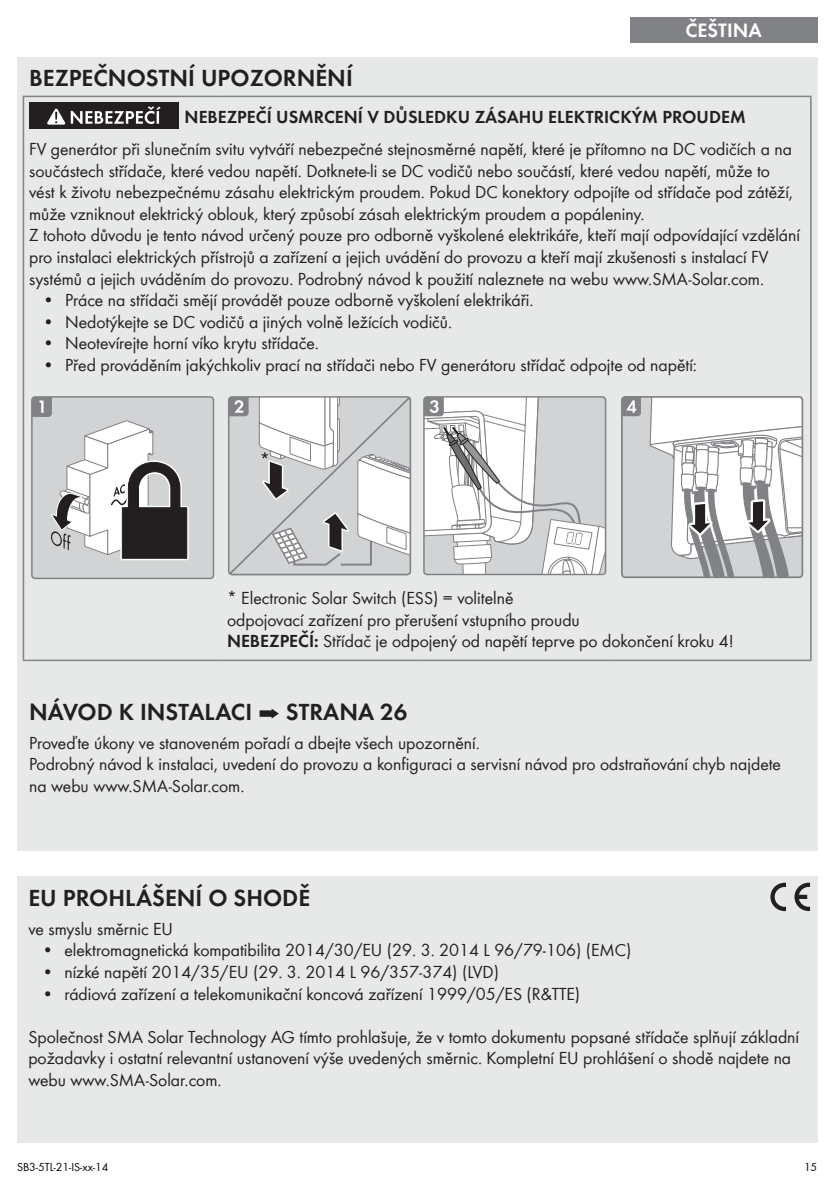
<style>
.page{position:relative;width:840px;height:1191px;background:#fff}
.page>*{position:absolute;margin:0;border:0;box-sizing:border-box;transform-origin:0 0}
.t1{font:600 24px "SMA Futura Global";color:#231f20}
.t2{font:600 20px "SMA Futura Global";color:#fff}
.t3{font:18px/21.6px "SMA Futura Global";color:#231f20}
.t4{font:600 18px "SMA Futura Global";color:#231f20}
.t5{font:12px "SMA Futura Global";color:#010203}
.s1{font-weight:600}
</style>
<div class="page">
<div style="left:629px;top:17px;width:187px;height:26px;background:#808285"></div>
<div style="left:17px;top:57px;width:799px;height:793px;background:#e7e8e8"></div>
<hr style="left:23px;top:96px;width:156px;height:1px;background:#808285">
<hr style="left:23px;top:97px;width:1px;height:39px;background:#808285">
<hr style="left:179px;top:96px;width:42px;height:1px;background:#808285">
<hr style="left:221px;top:96px;width:196px;height:1px;background:#808285">
<hr style="left:417px;top:96px;width:194px;height:1px;background:#808285">
<hr style="left:611px;top:96px;width:200px;height:1px;background:#808285">
<hr style="left:809px;top:97px;width:2px;height:39px;background:#808285">
<hr style="left:23px;top:136px;width:1px;height:241px;background:#808285">
<hr style="left:809px;top:136px;width:2px;height:241px;background:#808285">
<svg style="left:23px;top:377px;width:1px;height:13px"></svg>
<svg style="left:810px;top:377px;width:1px;height:13px"></svg>
<hr style="left:23px;top:390px;width:1px;height:195px;background:#808285">
<hr style="left:809px;top:390px;width:2px;height:195px;background:#808285">
<hr style="left:23px;top:585px;width:1px;height:74px;background:#808285">
<hr style="left:809px;top:585px;width:2px;height:74px;background:#808285">
<hr style="left:23px;top:659px;width:156px;height:2px;background:#808285">
<hr style="left:179px;top:659px;width:42px;height:2px;background:#808285">
<hr style="left:221px;top:659px;width:196px;height:2px;background:#808285">
<hr style="left:417px;top:659px;width:194px;height:2px;background:#808285">
<hr style="left:611px;top:659px;width:200px;height:2px;background:#808285">
<div style="left:29px;top:102px;width:150px;height:27px;background:#231f20"></div>
<svg style="left:47px;top:108px;width:18px;height:17px"></svg>
<svg style="left:71px;top:106px;width:90px;height:18px"></svg>
<div style="left:32px;top:397px;width:181px;height:181px;background:#d1d3d4;border-radius:3px"></div>
<div style="left:31px;top:396px;width:183px;height:183px;border:2px solid #808285;border-radius:3px"></div>
<svg style="left:32px;top:397px;width:159px;height:165px"></svg>
<svg style="left:228px;top:396px;width:183px;height:180px"></svg>
<svg style="left:423px;top:397px;width:182px;height:178px"></svg>
<div style="left:621px;top:397px;width:181px;height:180px;background:#d1d3d4;border-radius:3px"></div>
<svg style="left:649px;top:399px;width:150px;height:176px"></svg>
<div style="left:620px;top:396px;width:182px;height:182px;border:2px solid #808285;border-radius:3px"></div>
<svg style="left:621px;top:397px;width:19px;height:19px"></svg>
<div style="left:17px;top:876px;width:799px;height:266px;background:#e7e8e8"></div>
<svg style="left:770px;top:882px;width:15px;height:29px"></svg>
<svg style="left:794px;top:882px;width:15px;height:29px"></svg>
<p class="t2" style="left:685px;top:18px;width:78px">ČEŠTINA</p>
<h1 class="t1" style="left:29px;top:64px;width:323px">BEZPEČNOSTNÍ UPOZORNĚNÍ</h1>
<p class="t4" style="left:184px;top:106px;width:25px">NEBEZPEČ</p>
<p class="t4" style="left:266px;top:106px;width:59px">Í USMRCEN</p>
<p class="t4" style="left:357px;top:106px;width:237px">Í V DŮSLEDKU ZÁSAHU ELEKTRIC</p>
<p class="t4" style="left:620px;top:106px;width:54px">KÝM PRO</p>
<p class="t4" style="left:696px;top:106px;width:50px">UDEM</p>
<p class="t3" style="left:29px;top:138px;width:772px">FV generátor při slunečním svitu vytváří nebezpečné stejnosměrné napětí, které je přítomno na DC vodičích a na součástech střídače, které vedou napětí. Dotknete-li se DC vodičů nebo součástí, které vedou napětí, může to vést k životu nebezpečnému zásahu elektrickým proudem. Pokud DC konektory odpojíte od střídače pod zátěží, může vzniknout elektrický oblouk, který způsobí zásah elektrickým proudem a popáleniny.<br>Z tohoto důvodu je tento návod určený pouze pro odborně vyškolené elektrikáře, kteří mají odpovídající vzdělání pro instalaci elektrických přístrojů a zařízení a jejich uvádění do provozu a kteří mají zkušenosti s instalací FV systémů a jejich uváděním do provozu. Podrobný návod k použití naleznete na webu www.SMA-Solar.com.</p>
<p class="t3" style="left:42px;top:289px;width:492px">• Práce na střídači smějí provádět pouze odborně vyškolení elektrikáři.</p>
<p class="t3" style="left:42px;top:311px;width:411px">• Nedotýkejte se DC vodičů a jiných volně ležících vodičů.</p>
<p class="t3" style="left:42px;top:332px;width:278px">• Neotevírejte horní víko krytu střídače.</p>
<p class="t3" style="left:42px;top:354px;width:655px">• Před prováděním jakýchkoliv prací na střídači nebo FV generátoru střídač odpojte od napětí:</p>
<p class="t3" style="left:227px;top:587px;width:508px">* Electronic Solar Switch (ESS) = volitelně<br>odpojovací zařízení pro přerušení vstupního proudu<br><span class="s1">NEBEZPEČÍ:</span> Střídač je odpojený od napětí teprve po dokončení kroku 4!</p>
<h1 class="t1" style="left:29px;top:697px;width:51px">NÁVOD</h1>
<h1 class="t1" style="left:119px;top:697px;width:35px">K INSTA</h1>
<h1 class="t1" style="left:204px;top:697px;width:24px">LACI</h1>
<h1 class="t1" style="left:258px;top:697px;width:44px">➡STRANA</h1>
<h1 class="t1" style="left:380px;top:697px;width:29px">26</h1>
<p class="t3" style="left:29px;top:731px;width:753px">Proveďte úkony ve stanoveném pořadí a dbejte všech upozornění.<br>Podrobný návod k instalaci, uvedení do provozu a konfiguraci a servisní návod pro odstraňování chyb najdete na webu www.SMA-Solar.com.</p>
<h1 class="t1" style="left:28px;top:883px;width:50px">EU PRO</h1>
<h1 class="t1" style="left:108px;top:883px;width:171px">HLÁŠENÍ O SHODĚ</h1>
<p class="t3" style="left:28px;top:917px;width:146px">ve smyslu směrnic EU</p>
<p class="t3" style="left:42px;top:939px;width:591px">• elektromagnetická kompatibilita 2014/30/EU (29. 3. 2014 L 96/79-106) (EMC)</p>
<p class="t3" style="left:42px;top:961px;width:458px">• nízké napětí 2014/35/EU (29. 3. 2014 L 96/357-374) (LVD)</p>
<p class="t3" style="left:42px;top:982px;width:539px">• rádiová zařízení a telekomunikační koncová zařízení 1999/05/ES (R&amp;TTE)</p>
<p class="t3" style="left:28px;top:1025px;width:771px">Společnost SMA Solar Technology AG tímto prohlašuje, že v tomto dokumentu popsané střídače splňují základní požadavky i ostatní relevantní ustanovení výše uvedených směrnic. Kompletní EU prohlášení o shodě najdete na webu www.SMA-Solar.com.</p>
<p class="t5" style="left:17px;top:1160px;width:93px">SB3-5TL-21-IS-xx-14</p>
<p class="t5" style="left:803px;top:1160px;width:15px">15</p>
</div>
